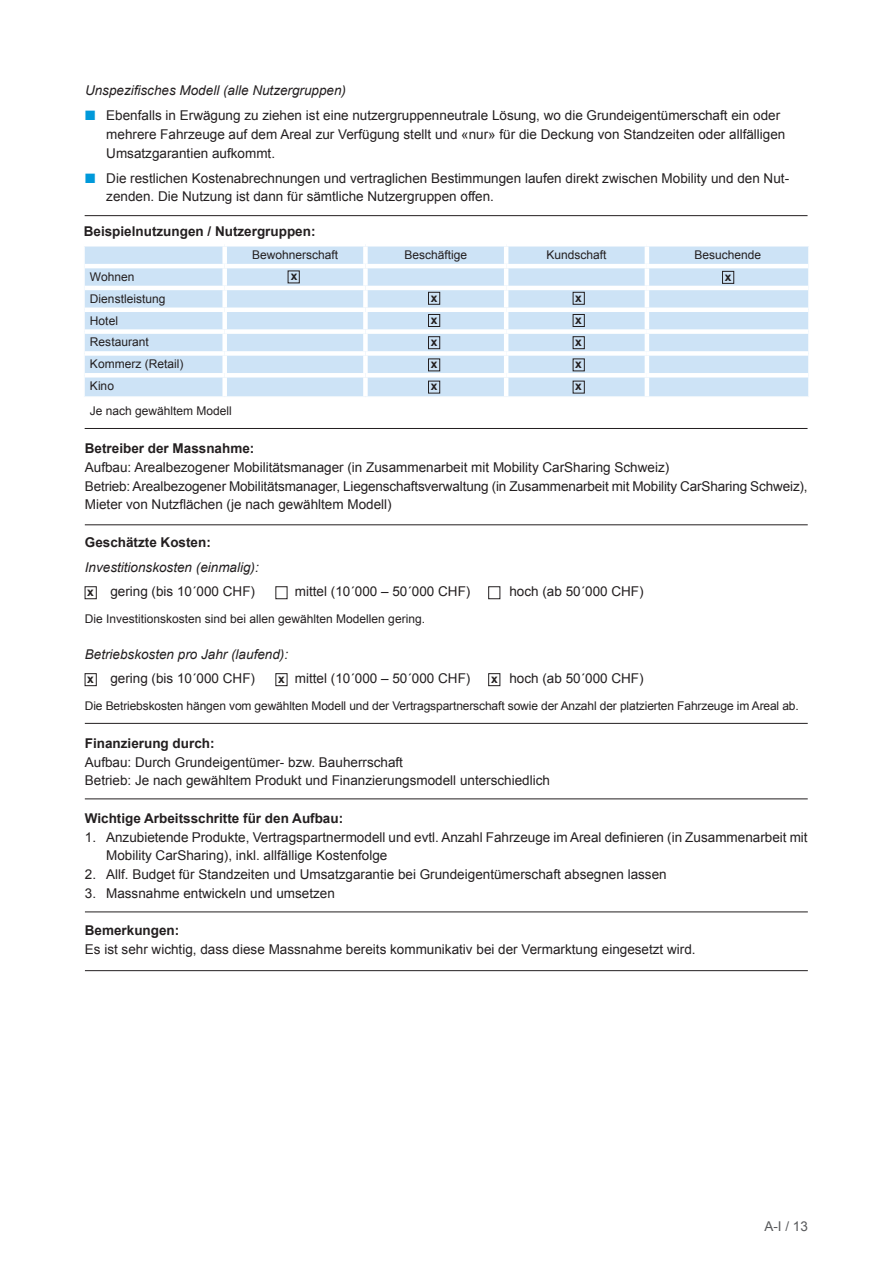
<style>
.page{position:relative;width:893px;height:1263px;background:#fff}
.page>*{position:absolute;margin:0;border:0;box-sizing:border-box;transform-origin:0 0}
.t1{font:13.5px/18.8px "Arial";color:#231f20}
.t2{font:700 13.5px "Arial";color:#231f20}
.t3{font:italic 13.5px "Arial";color:#231f20}
.t4{font:13.5px "Arial";color:#58595b}
.t5{font:12px/21.9px "Arial";color:#231f20}
.t6{font:700 12px/22.2px "Arial";color:#231f20;text-align:justify}
.s1{color:#0099da}
</style>
<div class="page">
<div style="left:85px;top:247px;width:723px;height:149px;background:#cde3f6"></div>
<svg style="left:84px;top:247px;width:1px;height:17px"></svg>
<div style="left:222px;top:247px;width:5px;height:17px;background:#fff"></div>
<div style="left:363px;top:247px;width:5px;height:17px;background:#fff"></div>
<hr style="left:504px;top:247px;width:4px;height:17px;background:#fff">
<hr style="left:645px;top:247px;width:4px;height:17px;background:#fff">
<svg style="left:808px;top:247px;width:1px;height:19px"></svg>
<hr style="left:85px;top:264px;width:140px;height:4px;background:#fff">
<hr style="left:225px;top:264px;width:140px;height:4px;background:#fff">
<div style="left:222px;top:268px;width:5px;height:18px;background:#fff"></div>
<hr style="left:365px;top:264px;width:141px;height:4px;background:#fff">
<div style="left:363px;top:268px;width:5px;height:18px;background:#fff"></div>
<hr style="left:506px;top:264px;width:141px;height:4px;background:#fff">
<hr style="left:504px;top:268px;width:4px;height:18px;background:#fff">
<hr style="left:647px;top:264px;width:161px;height:4px;background:#fff">
<hr style="left:645px;top:268px;width:4px;height:18px;background:#fff">
<hr style="left:85px;top:286px;width:140px;height:4px;background:#fff">
<div style="left:85px;top:307px;width:140px;height:5px;background:#fff"></div>
<hr style="left:225px;top:286px;width:140px;height:4px;background:#fff">
<div style="left:222px;top:290px;width:5px;height:17px;background:#fff"></div>
<div style="left:225px;top:307px;width:140px;height:5px;background:#fff"></div>
<div style="left:222px;top:312px;width:5px;height:17px;background:#fff"></div>
<hr style="left:365px;top:286px;width:141px;height:4px;background:#fff">
<div style="left:363px;top:290px;width:5px;height:17px;background:#fff"></div>
<div style="left:365px;top:307px;width:141px;height:5px;background:#fff"></div>
<div style="left:363px;top:312px;width:5px;height:17px;background:#fff"></div>
<hr style="left:506px;top:286px;width:141px;height:4px;background:#fff">
<hr style="left:504px;top:290px;width:4px;height:17px;background:#fff">
<div style="left:506px;top:307px;width:141px;height:5px;background:#fff"></div>
<hr style="left:504px;top:312px;width:4px;height:17px;background:#fff">
<hr style="left:647px;top:286px;width:161px;height:4px;background:#fff">
<hr style="left:645px;top:290px;width:4px;height:17px;background:#fff">
<div style="left:647px;top:307px;width:161px;height:5px;background:#fff"></div>
<hr style="left:645px;top:312px;width:4px;height:17px;background:#fff">
<div style="left:85px;top:329px;width:140px;height:5px;background:#fff"></div>
<div style="left:225px;top:329px;width:140px;height:5px;background:#fff"></div>
<div style="left:222px;top:334px;width:5px;height:17px;background:#fff"></div>
<div style="left:365px;top:329px;width:141px;height:5px;background:#fff"></div>
<div style="left:363px;top:334px;width:5px;height:17px;background:#fff"></div>
<div style="left:506px;top:329px;width:141px;height:5px;background:#fff"></div>
<hr style="left:504px;top:334px;width:4px;height:17px;background:#fff">
<div style="left:647px;top:329px;width:161px;height:5px;background:#fff"></div>
<hr style="left:645px;top:334px;width:4px;height:17px;background:#fff">
<div style="left:85px;top:351px;width:140px;height:5px;background:#fff"></div>
<div style="left:225px;top:351px;width:140px;height:5px;background:#fff"></div>
<div style="left:222px;top:356px;width:5px;height:17px;background:#fff"></div>
<div style="left:365px;top:351px;width:141px;height:5px;background:#fff"></div>
<div style="left:363px;top:356px;width:5px;height:17px;background:#fff"></div>
<div style="left:506px;top:351px;width:141px;height:5px;background:#fff"></div>
<hr style="left:504px;top:356px;width:4px;height:17px;background:#fff">
<div style="left:647px;top:351px;width:161px;height:5px;background:#fff"></div>
<hr style="left:645px;top:356px;width:4px;height:17px;background:#fff">
<hr style="left:85px;top:373px;width:140px;height:4px;background:#fff">
<hr style="left:225px;top:373px;width:140px;height:4px;background:#fff">
<div style="left:222px;top:377px;width:5px;height:19px;background:#fff"></div>
<hr style="left:365px;top:373px;width:141px;height:4px;background:#fff">
<div style="left:363px;top:377px;width:5px;height:19px;background:#fff"></div>
<hr style="left:506px;top:373px;width:141px;height:4px;background:#fff">
<hr style="left:504px;top:377px;width:4px;height:19px;background:#fff">
<hr style="left:647px;top:373px;width:161px;height:4px;background:#fff">
<hr style="left:645px;top:377px;width:4px;height:19px;background:#fff">
<div style="left:428px;top:292px;width:12px;height:12px;border:1px solid #231f20"></div>
<div style="left:573px;top:292px;width:11px;height:12px;border:1px solid #231f20"></div>
<div style="left:428px;top:314px;width:12px;height:13px;border:1px solid #231f20"></div>
<div style="left:573px;top:314px;width:11px;height:13px;border:1px solid #231f20"></div>
<div style="left:428px;top:336px;width:12px;height:13px;border:1px solid #231f20"></div>
<div style="left:573px;top:336px;width:11px;height:13px;border:1px solid #231f20"></div>
<div style="left:428px;top:359px;width:12px;height:12px;border:1px solid #231f20"></div>
<div style="left:428px;top:381px;width:12px;height:12px;border:1px solid #231f20"></div>
<hr style="left:85px;top:215px;width:722px;height:1px;background:#231f20">
<div style="left:722px;top:271px;width:12px;height:13px;border:1px solid #231f20"></div>
<hr style="left:85px;top:798px;width:723px;height:1px;background:#231f20">
<hr style="left:85px;top:524px;width:723px;height:1px;background:#231f20">
<div style="left:276px;top:586px;width:11px;height:13px;border:1px solid #231f20"></div>
<div style="left:85px;top:586px;width:12px;height:13px;border:1px solid #231f20"></div>
<div style="left:488px;top:586px;width:12px;height:13px;border:1px solid #231f20"></div>
<hr style="left:85px;top:723px;width:723px;height:1px;background:#231f20">
<div style="left:276px;top:673px;width:11px;height:13px;border:1px solid #231f20"></div>
<div style="left:85px;top:673px;width:12px;height:13px;border:1px solid #231f20"></div>
<div style="left:488px;top:673px;width:12px;height:13px;border:1px solid #231f20"></div>
<hr style="left:85px;top:428px;width:722px;height:1px;background:#231f20">
<hr style="left:85px;top:912px;width:723px;height:1px;background:#231f20">
<hr style="left:85px;top:970px;width:723px;height:1px;background:#231f20">
<p class="t3" style="left:85px;top:81px;width:263px">Unspezifisches Modell (alle Nutzergruppen)</p>
<p class="t1" style="left:106px;top:106px;width:681px;text-indent:-21px"><span class="s1">■</span> Ebenfalls in Erwägung zu ziehen ist eine nutzergruppenneutrale Lösung, wo die Grundeigentümerschaft ein oder mehrere Fahrzeuge auf dem Areal zur Verfügung stellt und «nur» für die Deckung von Standzeiten oder allfälligen<br>Umsatzgarantien aufkommt.</p>
<p class="t1" style="left:106px;top:169px;width:684px;text-indent:-21px"><span class="s1">■</span> Die restlichen Kostenabrechnungen und vertraglichen Bestimmungen laufen direkt zwischen Mobility und den Nut&shy;zenden. Die Nutzung ist dann für sämtliche Nutzergruppen offen.</p>
<p class="t2" style="left:84px;top:222px;width:233px">Beispielnutzungen / Nutzergruppen:</p>
<p class="t5" style="left:90px;top:266px;width:95px">Wohnen<br>Dienstleistung<br>Hotel<br>Restaurant<br>Kommerz (Retail)<br>Kino</p>
<p class="t5" style="left:90px;top:400px;width:144px">Je nach gewähltem Modell</p>
<p class="t5" style="left:252px;top:244px;width:88px">Bewohnerschaft</p>
<p class="t5" style="left:404px;top:244px;width:64px">Beschäftige</p>
<p class="t5" style="left:546px;top:244px;width:62px">Kundschaft</p>
<p class="t5" style="left:695px;top:244px;width:68px">Besuchende</p>
<p class="t6" style="left:291px;top:265px;width:8px">x</p>
<p class="t6" style="left:725px;top:266px;width:8px">x</p>
<p class="t6" style="left:431px;top:287px;width:8px">x x x x x</p>
<p class="t6" style="left:575px;top:287px;width:8px">x x x x x</p>
<p class="t2" style="left:85px;top:439px;width:171px">Betreiber der Massnahme:</p>
<p class="t1" style="left:85px;top:458px;width:724px">Aufbau: Arealbezogener Mobilitätsmanager (in Zusammenarbeit mit Mobility CarSharing Schweiz)<br>Betrieb: Arealbezogener Mobilitätsmanager, Liegenschaftsverwaltung (in Zusammenarbeit mit Mobility CarSharing Schweiz),<br>Mieter von Nutzflächen (je nach gewähltem Modell)</p>
<p class="t2" style="left:85px;top:533px;width:128px">Geschätzte Kosten:</p>
<p class="t3" style="left:85px;top:558px;width:176px">Investitionskosten (einmalig):</p>
<p class="t1" style="left:110px;top:582px;width:146px">gering (bis 10΄000 CHF)</p>
<p class="t1" style="left:295px;top:582px;width:177px">mittel (10΄000 – 50΄000 CHF)</p>
<p class="t1" style="left:509px;top:582px;width:136px">hoch (ab 50΄000 CHF)</p>
<p class="t5" style="left:85px;top:608px;width:342px">Die Investitionskosten sind bei allen gewählten Modellen gering.</p>
<p class="t3" style="left:85px;top:645px;width:205px">Betriebskosten pro Jahr (laufend):</p>
<p class="t1" style="left:110px;top:669px;width:146px">gering (bis 10΄000 CHF)</p>
<p class="t1" style="left:295px;top:669px;width:177px">mittel (10΄000 – 50΄000 CHF)</p>
<p class="t1" style="left:509px;top:669px;width:136px">hoch (ab 50΄000 CHF)</p>
<p class="t5" style="left:85px;top:695px;width:715px">Die Betriebskosten hängen vom gewählten Modell und der Vertragspartnerschaft sowie der Anzahl der platzierten Fahrzeuge im Areal ab.</p>
<p class="t2" style="left:85px;top:734px;width:131px">Finanzierung durch:</p>
<p class="t1" style="left:85px;top:753px;width:467px">Aufbau: Durch Grundeigentümer- bzw. Bauherrschaft<br>Betrieb: Je nach gewähltem Produkt und Finanzierungsmodell unterschiedlich</p>
<p class="t2" style="left:85px;top:809px;width:260px">Wichtige Arbeitsschritte für den Aufbau:</p>
<p class="t1" style="left:106px;top:828px;width:703px;text-indent:-21px">1. Anzubietende Produkte, Vertragspartnermodell und evtl. Anzahl Fahrzeuge im Areal definieren (in Zusammenarbeit mit<br>Mobility CarSharing), inkl. allfällige Kostenfolge</p>
<p class="t1" style="left:85px;top:865px;width:583px">2. Allf. Budget für Standzeiten und Umsatzgarantie bei Grundeigentümerschaft absegnen lassen</p>
<p class="t1" style="left:85px;top:884px;width:252px">3. Massnahme entwickeln und umsetzen</p>
<p class="t2" style="left:85px;top:922px;width:96px">Bemerkungen:</p>
<p class="t1" style="left:85px;top:940px;width:612px">Es ist sehr wichtig, dass diese Massnahme bereits kommunikativ bei der Vermarktung eingesetzt wird.</p>
<p class="t6" style="left:87px;top:581px;width:8px">x</p>
<p class="t6" style="left:87px;top:668px;width:8px">x</p>
<p class="t6" style="left:278px;top:668px;width:8px">x</p>
<p class="t6" style="left:491px;top:668px;width:8px">x</p>
<p class="t4" style="left:764px;top:1217px;width:45px">A-I / 13</p>
</div>
